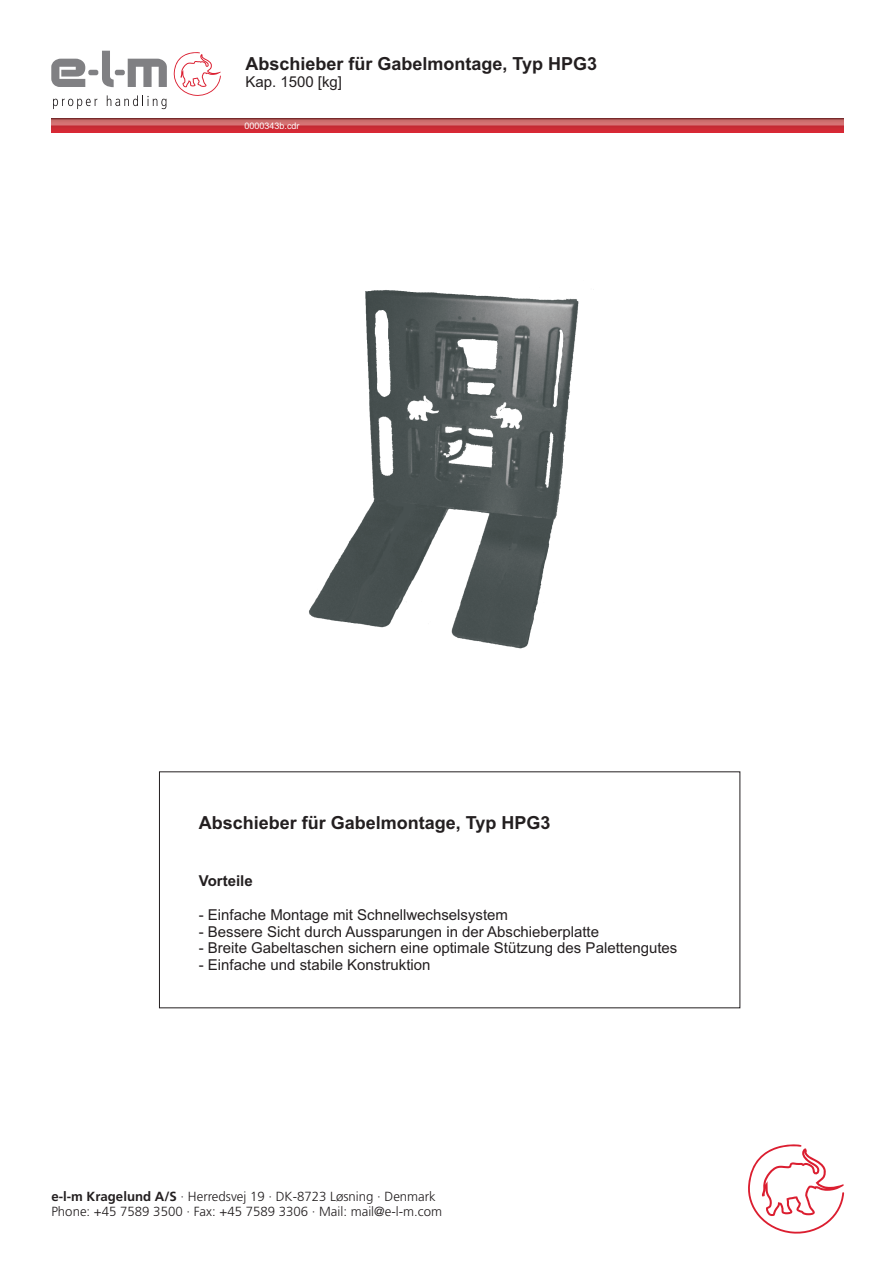
<style>
.page{position:relative;width:893px;height:1263px;background:#fff}
.page>*{position:absolute;margin:0;border:0;box-sizing:border-box;transform-origin:0 0}
.t1{font:700 18px "Arial";color:#231f20}
.t2{font:15px "Arial";color:#231f20}
.t3{font:700 15px "Arial";color:#231f20}
.t4{font:300 13.2px/15.3px "Frutiger LT Com";color:#231f20}
.t5{font:9px "Arial";color:#fff}
.s1{font-style:inherit}
</style>
<div class="page">
<svg style="left:173px;top:52px;width:48px;height:44px"></svg>
<div style="left:88px;top:70px;width:10px;height:5px;background:#808083;border-radius:2px"></div>
<div style="left:115px;top:70px;width:10px;height:5px;background:#808083;border-radius:2px"></div>
<svg style="left:53px;top:99px;width:44px;height:10px"></svg>
<svg style="left:107px;top:95px;width:59px;height:14px"></svg>
<svg style="left:51px;top:59px;width:34px;height:28px"></svg>
<svg style="left:128px;top:59px;width:39px;height:28px"></svg>
<svg style="left:102px;top:51px;width:12px;height:36px"></svg>
<img style="left:51px;top:119px;width:792px;height:14px">
<svg style="left:748px;top:1144px;width:96px;height:90px"></svg>
<svg style="left:159px;top:771px;width:581px;height:237px"></svg>
<img style="left:309px;top:290px;width:270px;height:359px">
<p class="t1" style="left:245px;top:57px;width:353px">Abschieber für Gabelmontage, Typ HPG3</p>
<p class="t2" style="left:245px;top:76px;width:98px">Kap. 1500 [kg]</p>
<p class="t5" style="left:245px;top:123px;width:57px">0000343b.cdr</p>
<p class="t1" style="left:199px;top:815px;width:353px">Abschieber für Gabelmontage, Typ HPG3</p>
<p class="t3" style="left:199px;top:875px;width:55px">Vorteile</p>
<p class="t2" style="left:199px;top:909px;width:311px">- Einfache Montage mit Schnellwechselsystem</p>
<p class="t2" style="left:199px;top:926px;width:402px">- Bessere Sicht durch Aussparungen in der Abschieberplatte</p>
<p class="t2" style="left:199px;top:942px;width:480px">- Breite Gabeltaschen sichern eine optimale Stützung des Palettengutes</p>
<p class="t2" style="left:199px;top:959px;width:233px">- Einfache und stabile Konstruktion</p>
<p class="t4" style="left:51px;top:1190px;width:392px"><span class="s1">e-l-m Kragelund A/S</span> · Herredsvej 19 · DK-8723 Løsning · Denmark<br>Phone: +45 7589 3500 · Fax: +45 7589 3306 · Mail: mail@e-l-m.com</p>
</div>
